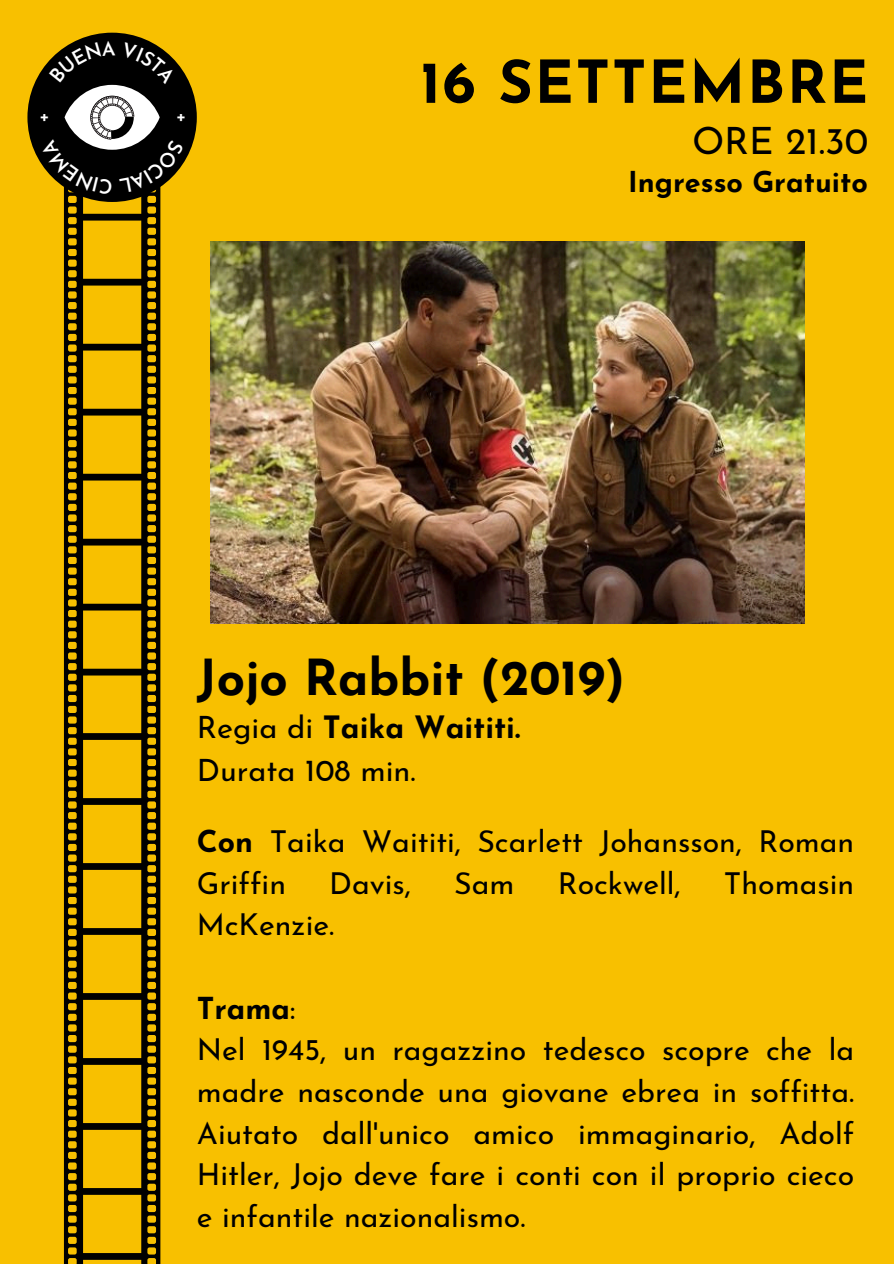
<style>
.page{position:relative;width:894px;height:1264px;background:#fff}
.page>*{position:absolute;margin:0;border:0;box-sizing:border-box;transform-origin:0 0}
.t1{font:700 58.95px "Josefin Sans";letter-spacing:.03em;color:#000}
.t2{font:700 49.65px "Josefin Sans";color:#000}
.t3{font:37.65px "Josefin Sans";color:#000}
.t4{font:30.75px/42.8px "Josefin Sans";color:#000}
.t5{font:30.3px/41.7px "Josefin Sans";color:#000}
.t6{font:700 28.8px "Josefin Sans";color:#000}
.t7{font:600 19.65px "Josefin Sans";color:#fff}
.s1{font-weight:700}
</style>
<div class="page">
<div style="left:0;top:0;width:893px;height:1263px;background:#f8c000"></div>
<svg style="left:64px;top:194px;width:96px;height:1069px"></svg>
<div style="left:27px;top:33px;width:170px;height:169px;background:#000;border-radius:50%"></div>
<img style="left:211px;top:242px;width:593px;height:381px">
<svg style="left:40px;top:40px;width:144px;height:154px"></svg>
<p class="t7" style="left:39px;top:107px;width:12px">+</p>
<p class="t7" style="left:176px;top:107px;width:12px">+</p>
<h1 class="t1" style="left:420px;top:59px;width:449px">16 SETTEMBRE</h1>
<p class="t3" style="left:691px;top:126px;width:178px">ORE 21.30</p>
<p class="t6" style="left:628px;top:170px;width:241px">Ingresso Gratuito</p>
<h2 class="t2" style="left:197px;top:658px;width:429px">Jojo Rabbit (2019)</h2>
<p class="t4" style="left:197px;top:708px;width:325px">Regia di <span class="s1">Taika Waititi.<br></span>Durata 108 min.</p>
<p class="t5" style="left:197px;top:823px;width:658px"><span class="s1">Con</span> Taika Waititi, Scarlett Johansson, Roman<br>Griffin</p>
<p class="t5" style="left:329px;top:865px;width:83px">Davis,</p>
<p class="t5" style="left:454px;top:865px;width:62px">Sam</p>
<p class="t5" style="left:557px;top:865px;width:124px">Rockwell,</p>
<p class="t5" style="left:723px;top:865px;width:132px">Thomasin</p>
<p class="t5" style="left:197px;top:907px;width:139px">McKenzie.</p>
<p class="t5" style="left:197px;top:990px;width:658px"><span class="s1">Trama</span>:<br>Nel 1945, un ragazzino tedesco scopre che la madre nasconde una giovane ebrea in soffitta.<br>Aiutato dall'unico amico immaginario, Adolf Hitler, Jojo deve fare i conti con il proprio cieco e infantile nazionalismo.</p>
</div>
